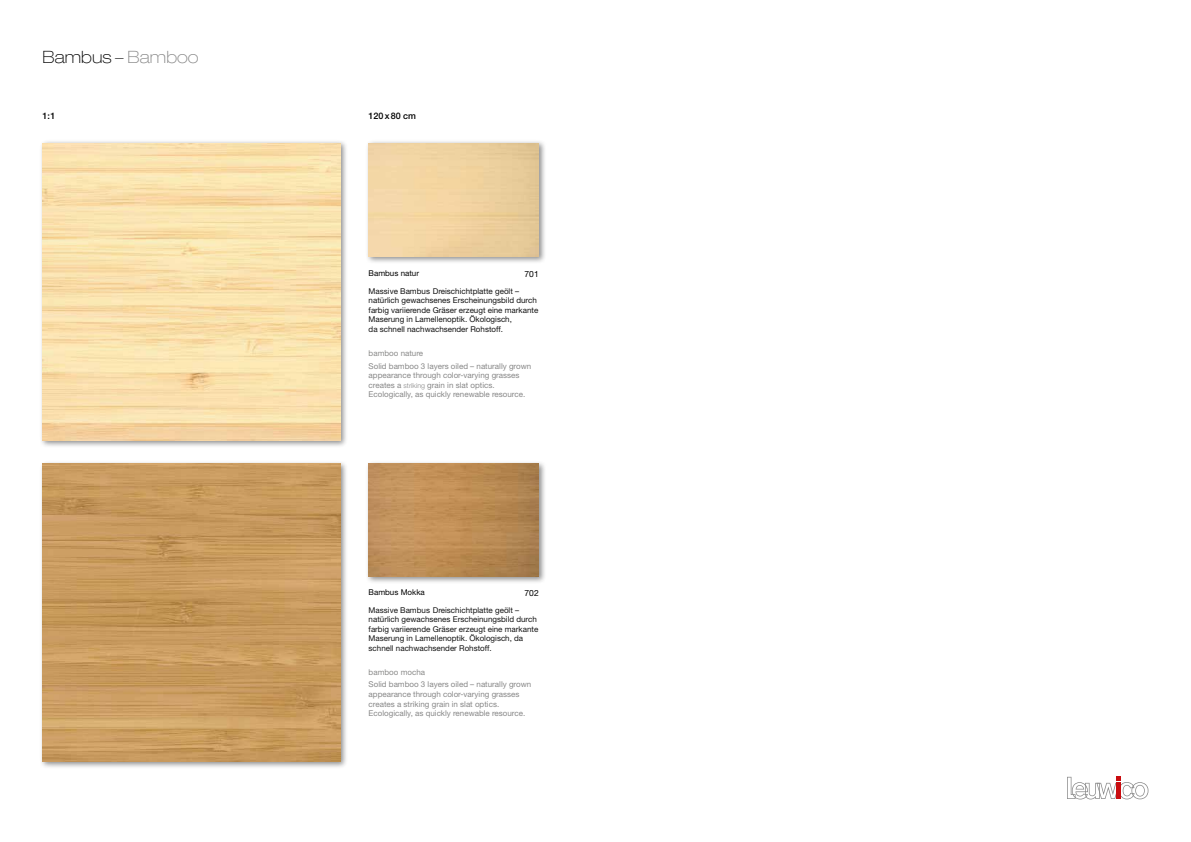
<style>
.page{position:relative;width:1191px;height:842px;background:#fff}
.page>*{position:absolute;margin:0;border:0;box-sizing:border-box;transform-origin:0 0}
.t1{font:100 expanded 17px "Helvetica Neue LT Std";color:#000}
.t2{font:500 9px "Helvetica Neue LT Std";color:#000}
.t3{font:8.5px "Helvetica Neue LT Std";color:#000}
.t4{font:8px/9.6px "Helvetica Neue LT Std";color:#131313}
.t5{font:8px/9.6px "Helvetica Neue LT Std";color:#878787}
.t6{font:8px "Helvetica Neue LT Std";color:#8a8a89}
.t7{font:8px "Helvetica Neue LT Std";color:#000}
.s1{color:#878787}
.s2{font-weight:300;font-size:7px}
</style>
<div class="page">
<div style="left:365px;top:460px;width:181px;height:124px;background:#000;opacity:.45"></div>
<img style="left:369px;top:463px;width:170px;height:114px">
<div style="left:365px;top:140px;width:181px;height:124px;background:#000;opacity:.45"></div>
<img style="left:369px;top:143px;width:170px;height:114px">
<div style="left:39px;top:460px;width:308px;height:308px;background:#000;opacity:.45"></div>
<img style="left:43px;top:463px;width:297px;height:298px">
<div style="left:39px;top:140px;width:308px;height:308px;background:#000;opacity:.45"></div>
<img style="left:43px;top:143px;width:297px;height:298px">
<svg style="left:1067px;top:776px;width:81px;height:23px"></svg>
<div style="left:1116px;top:783px;width:5px;height:16px;background:#c90c0f"></div>
<h1 class="t1" style="left:43px;top:47px;width:157px">Bambus – <span class="s1">Bamboo</span></h1>
<p class="t2" style="left:43px;top:110px;width:14px">1:1</p>
<p class="t2" style="left:369px;top:110px;width:49px">120x80 cm</p>
<p class="t7" style="left:369px;top:269px;width:52px">Bambus natur</p>
<p class="t4" style="left:369px;top:286px;width:171px">Massive Bambus Dreischichtplatte geölt – natürlich gewachsenes Erscheinungsbild durch farbig variierende Gräser erzeugt eine markante Maserung in Lamellenoptik. Ökologisch,<br>da schnell nachwachsender Rohstoff.</p>
<p class="t6" style="left:369px;top:348px;width:56px">bamboo nature</p>
<p class="t5" style="left:369px;top:361px;width:164px">Solid bamboo 3 layers oiled – naturally grown appearance through color-varying grasses creates a <span class="s2">striking</span> grain in slat optics.<br>Ecologically, as quickly renewable resource.</p>
<p class="t3" style="left:524px;top:269px;width:16px">701</p>
<p class="t7" style="left:369px;top:588px;width:58px">Bambus Mokka</p>
<p class="t4" style="left:369px;top:605px;width:171px">Massive Bambus Dreischichtplatte geölt – natürlich gewachsenes Erscheinungsbild durch farbig variierende Gräser erzeugt eine markante Maserung in Lamellenoptik. Ökologisch, da schnell nachwachsender Rohstoff.</p>
<p class="t6" style="left:369px;top:667px;width:58px">bamboo mocha</p>
<p class="t5" style="left:369px;top:680px;width:164px">Solid bamboo 3 layers oiled – naturally grown appearance through color-varying grasses creates a striking grain in slat optics.<br>Ecologically, as quickly renewable resource.</p>
<p class="t3" style="left:524px;top:588px;width:16px">702</p>
</div>
